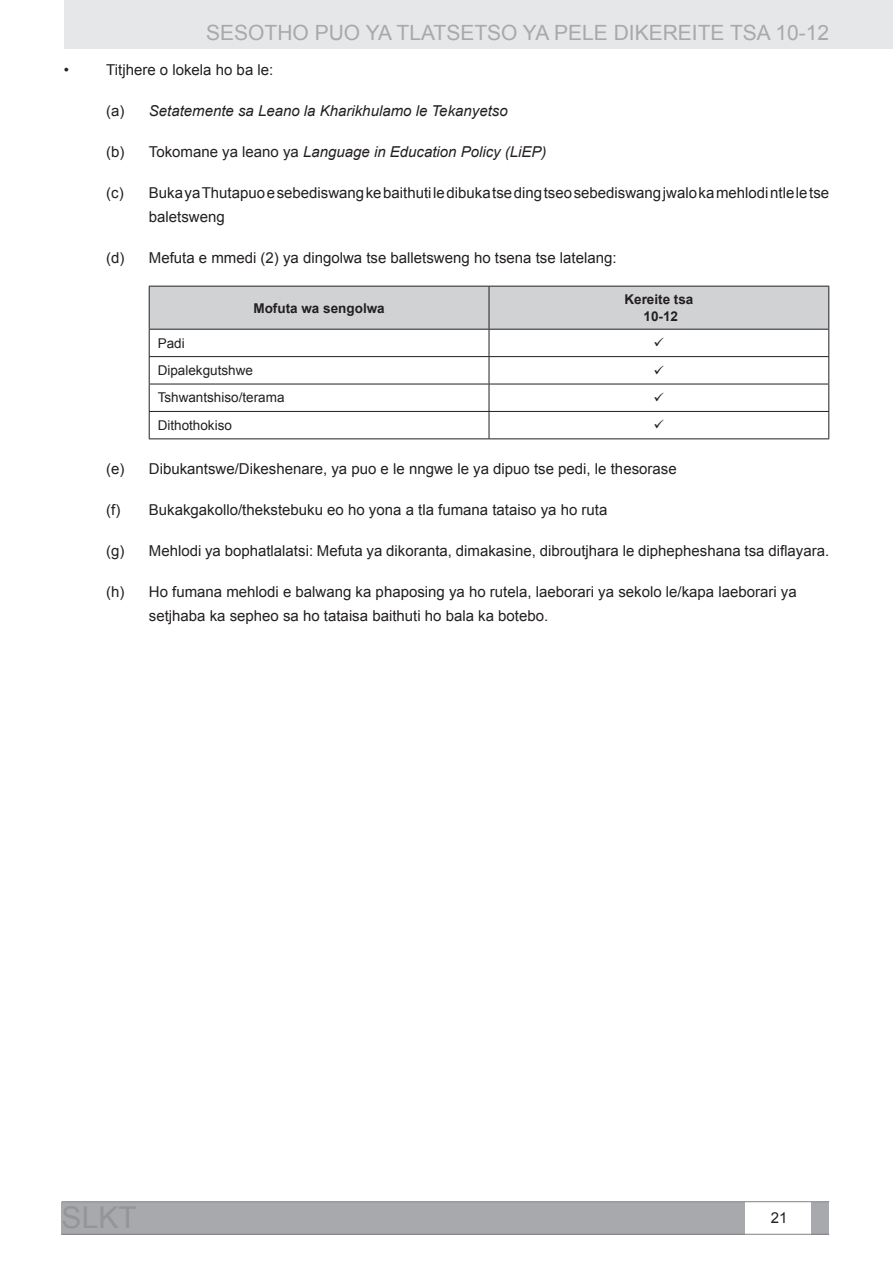
<style>
.page{position:relative;width:893px;height:1263px;background:#fff}
.page>*{position:absolute;margin:0;border:0;box-sizing:border-box;transform-origin:0 0}
.t1{font:30px "Arial";color:#939598}
.t2{font:21px "Arial";color:#a8a9ad}
.t3{font:15px/24px "Arial";color:#231f20}
.t4{font:italic 15px "Arial";color:#231f20}
.t5{font:13.5px "Arial";color:#231f20}
.t6{font:700 13.5px/16.2px "Arial";color:#231f20;text-align:center}
.s1{font-style:normal}
</style>
<div class="page">
<div style="left:64px;top:0;width:829px;height:49px;background:#e6e7e9"></div>
<div style="left:62px;top:1202px;width:683px;height:32px;background:#a8a9ad"></div>
<div style="left:812px;top:1202px;width:17px;height:32px;background:#a8a9ad"></div>
<hr style="left:62px;top:1234px;width:767px;height:1px;background:#808285">
<hr style="left:62px;top:1201px;width:767px;height:1px;background:#808285">
<hr style="left:149px;top:438px;width:340px;height:1px;background:#231f20">
<hr style="left:489px;top:438px;width:340px;height:1px;background:#231f20">
<svg style="left:149px;top:286px;width:680px;height:152px"></svg>
<h2 class="t2" style="left:206px;top:21px;width:624px">SESOTHO PUO YA TLATSETSO YA PELE DIKEREITE TSA 10-12</h2>
<p class="t3" style="left:64px;top:57px;width:7px">•</p>
<p class="t3" style="left:106px;top:57px;width:169px">Titjhere o lokela ho ba le:</p>
<p class="t4" style="left:106px;top:102px;width:403px"><span class="s1">(a)</span> Setatemente sa Leano la Kharikhulamo le Tekanyetso</p>
<p class="t4" style="left:106px;top:143px;width:442px"><span class="s1">(b) Tokomane ya leano ya</span> Language in Education Policy (LiEP)</p>
<p class="t3" style="left:149px;top:180px;width:682px;text-indent:-43px">(c) Buka ya Thutapuo e sebediswang ke baithuti le dibuka tse ding tseo sebediswang jwalo ka mehlodi ntle le tse baletsweng</p>
<p class="t3" style="left:106px;top:245px;width:36px">(d) M</p>
<p class="t3" style="left:161px;top:245px;width:457px">efuta e mmedi (2) ya dingolwa tse balletsweng ho tsena tse latelang:</p>
<p class="t6" style="left:253px;top:300px;width:133px">Mofuta wa sengolwa</p>
<p class="t6" style="left:624px;top:292px;width:71px">Kereite tsa<br>10-12</p>
<p class="t5" style="left:158px;top:335px;width:29px">Padi</p>
<p class="t5" style="left:158px;top:363px;width:97px">Dipalekgutshwe</p>
<p class="t5" style="left:158px;top:390px;width:128px">Tshwantshiso/terama</p>
<p class="t5" style="left:158px;top:417px;width:76px">Dithothokiso</p>
<p class="t3" style="left:106px;top:457px;width:572px">(e) Dibukantswe/Dikeshenare, ya puo e le nngwe le ya dipuo tse pedi, le thesorase</p>
<p class="t3" style="left:106px;top:498px;width:503px">(f) Bukakgakollo/thekstebuku eo ho yona a tla fumana tataiso ya ho ruta</p>
<p class="t3" style="left:106px;top:539px;width:724px">(g) Mehlodi ya bophatlalatsi: Mefuta ya dikoranta, dimakasine, dibroutjhara le diphepheshana tsa diflayara.</p>
<p class="t3" style="left:106px;top:580px;width:35px">(h) H</p>
<p class="t3" style="left:149px;top:580px;width:649px;text-indent:11px">o fumana mehlodi e balwang ka phaposing ya ho rutela, laeborari ya sekolo le/kapa laeborari ya setjhaba ka sepheo sa ho tataisa baithuti ho bala ka botebo.</p>
<h1 class="t1" style="left:62px;top:1201px;width:77px">SLKT</h1>
<p class="t3" style="left:771px;top:1205px;width:18px">21</p>
</div>
